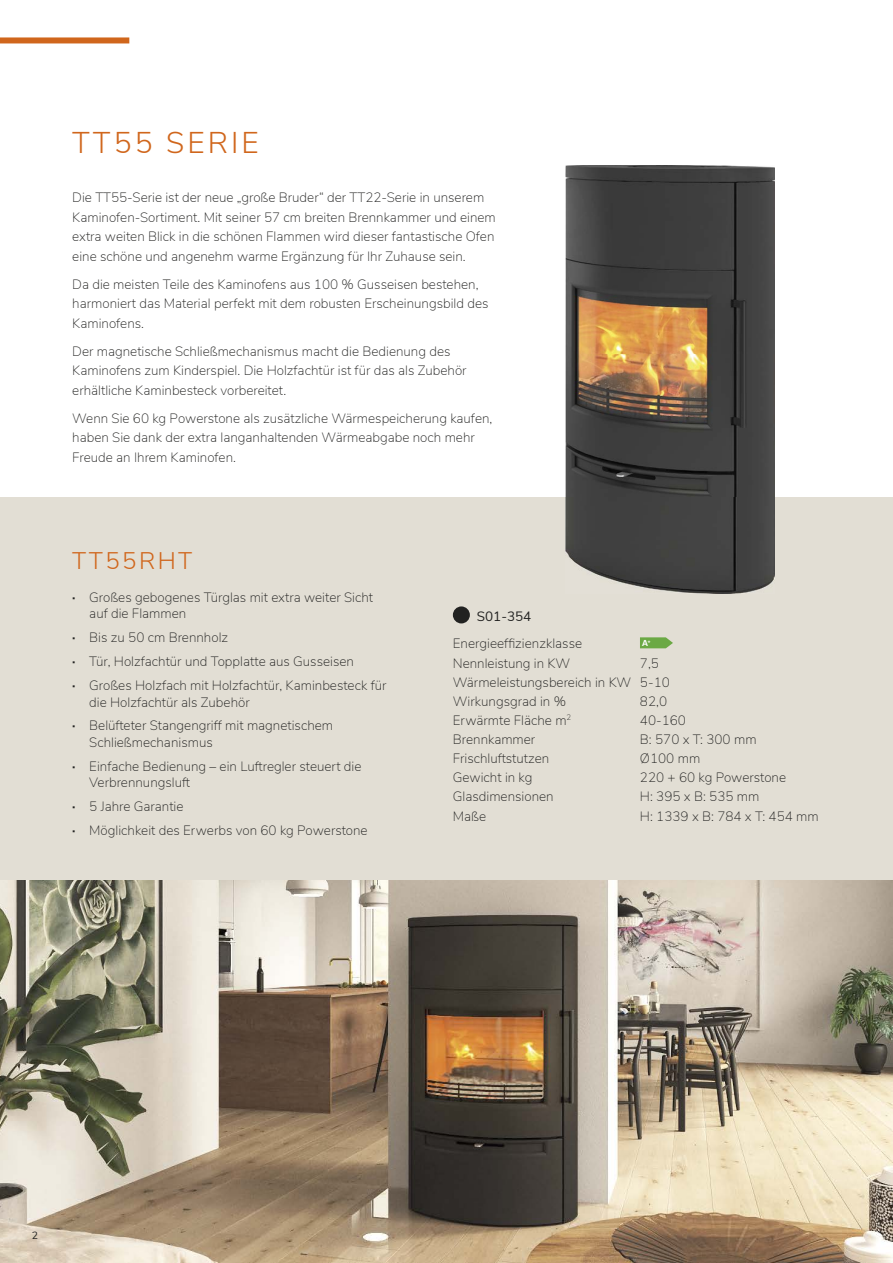
<style>
.page{position:relative;width:893px;height:1263px;background:#fff}
.page>*{position:absolute;margin:0;border:0;box-sizing:border-box;transform-origin:0 0}
.t1{font:300 30px "Nunito Sans";letter-spacing:.1em;color:#d0661c}
.t2{font:300 24px "Nunito Sans";letter-spacing:.1em;color:#d0661c}
.t3{font:200 13.5px/19.5px "Nunito Sans";color:#222221}
.t4{font:13.5px "Nunito Sans";color:#222221}
.t5{font:10.5px "Nunito Sans";color:#222221}
.t6{font:700 8.4px "Univers";color:#fff}
.s1{font-weight:700}
</style>
<div class="page">
<div style="left:0;top:497px;width:893px;height:383px;background:#e2ded4"></div>
<div style="left:0;top:37px;width:129px;height:6px;background:#d0661c"></div>
<img style="left:0;top:880px;width:893px;height:383px">
<img style="left:566px;top:165px;width:209px;height:428px">
<div style="left:453px;top:606px;width:17px;height:17px;background:#222221;border-radius:50%"></div>
<svg style="left:640px;top:637px;width:33px;height:11px"></svg>
<h1 class="t1" style="left:72px;top:121px;width:188px">TT55 SERIE</h1>
<p class="t3" style="left:72px;top:187px;width:425px">Die TT55-Serie ist der neue „große Bruder“ der TT22-Serie in unserem Kaminofen-Sortiment. Mit seiner 57 cm breiten Brennkammer und einem extra weiten Blick in die schönen Flammen wird dieser fantastische Ofen eine schöne und angenehm warme Ergänzung für Ihr Zuhause sein.</p>
<p class="t3" style="left:72px;top:274px;width:418px">Da die meisten Teile des Kaminofens aus 100 % Gusseisen bestehen, harmoniert das Material perfekt mit dem robusten Erscheinungsbild des<br>Kaminofens.</p>
<p class="t3" style="left:72px;top:341px;width:396px">Der magnetische Schließmechanismus macht die Bedienung des<br>Kaminofens zum Kinderspiel. Die Holzfachtür ist für das als Zubehör erhältliche Kaminbesteck vorbereitet.</p>
<p class="t3" style="left:72px;top:408px;width:422px">Wenn Sie 60 kg Powerstone als zusätzliche Wärmespeicherung kaufen, haben Sie dank der extra langanhaltenden Wärmeabgabe noch mehr<br>Freude an Ihrem Kaminofen.</p>
<h2 class="t2" style="left:72px;top:543px;width:122px">TT55RHT</h2>
<p class="t3" style="left:89px;top:588px;width:285px;line-height:16.5px;text-indent:-17px"><span class="s1">·</span> Großes gebogenes Türglas mit extra weiter Sicht auf die Flammen</p>
<p class="t3" style="left:72px;top:625px;width:316px;line-height:24px"><span class="s1">·</span> Bis zu 50 cm Brennholz<br><span class="s1">·</span> Tür, Holzfachtür und Topplatte aus Gusseisen<br><span class="s1">·</span> Großes Holzfach mit Holzfachtür, Kaminbesteck für</p>
<p class="t3" style="left:72px;top:689px;width:262px;line-height:24px;text-indent:17px">die Holzfachtür als Zubehör<br><span class="s1">·</span> Belüfteter Stangengriff mit magnetischem</p>
<p class="t3" style="left:72px;top:730px;width:291px;line-height:24px;text-indent:17px">Schließmechanismus<br><span class="s1">·</span> Einfache Bedienung – ein Luftregler steuert die</p>
<p class="t3" style="left:72px;top:770px;width:297px;line-height:24px;text-indent:17px">Verbrennungsluft<br><span class="s1">·</span> 5 Jahre Garantie<br><span class="s1">·</span> Möglichkeit des Erwerbs von 60 kg Powerstone</p>
<p class="t4" style="left:477px;top:606px;width:56px">S01-354</p>
<p class="t3" style="left:453px;top:633px;width:131px">Energieeffizienzklasse</p>
<p class="t6" style="left:642px;top:638px;width:10px">A<sup>+</sup></p>
<p class="t3" style="left:453px;top:652px;width:119px">Nennleistung in KW</p>
<p class="t3" style="left:453px;top:653px;width:218px;text-indent:187px">7,5<br>Wärmeleistungsbereich in KW 5-10<br>Wirkungsgrad in %</p>
<p class="t3" style="left:640px;top:691px;width:29px">82,0</p>
<p class="t3" style="left:453px;top:710px;width:120px">Erwärmte Fläche m<sup>2</sup></p>
<p class="t3" style="left:640px;top:710px;width:48px">40-160</p>
<p class="t3" style="left:453px;top:729px;width:84px">Brennkammer</p>
<p class="t3" style="left:640px;top:729px;width:118px">B: 570 x T: 300 mm</p>
<p class="t3" style="left:453px;top:748px;width:98px">Frischluftstutzen</p>
<p class="t3" style="left:640px;top:748px;width:62px">Ø100 mm</p>
<p class="t3" style="left:453px;top:767px;width:81px">Gewicht in kg</p>
<p class="t3" style="left:640px;top:767px;width:148px">220 + 60 kg Powerstone</p>
<p class="t3" style="left:453px;top:786px;width:102px">Glasdimensionen</p>
<p class="t3" style="left:640px;top:786px;width:121px">H: 395 x B: 535 mm</p>
<p class="t3" style="left:453px;top:805px;width:35px">Maße</p>
<p class="t3" style="left:640px;top:805px;width:180px">H: 1339 x B: 784 x T: 454 mm</p>
<p class="t5" style="left:32px;top:1227px;width:8px">2</p>
</div>
